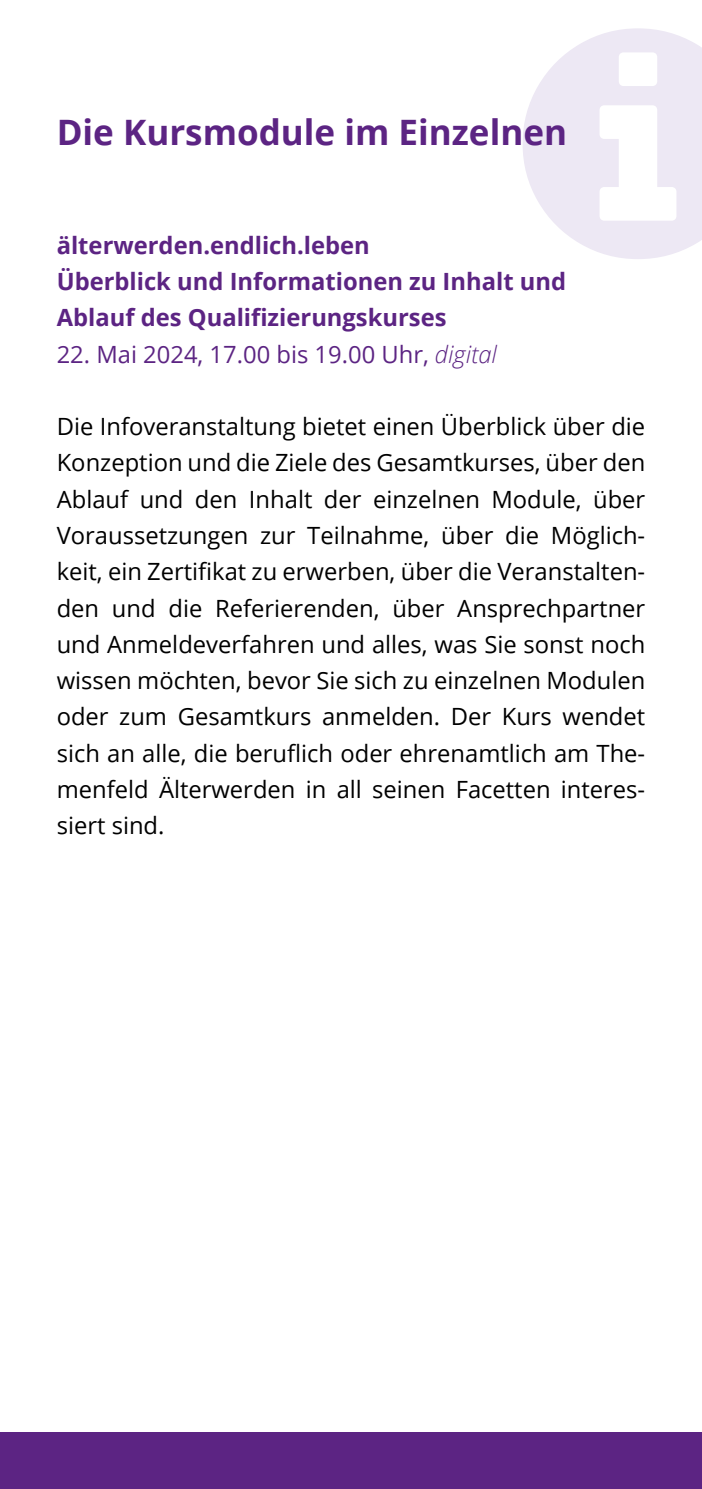
<style>
.page{position:relative;width:702px;height:1489px;background:#fff}
.page>*{position:absolute;margin:0;border:0;box-sizing:border-box;transform-origin:0 0}
.t1{font:700 35px "Open Sans";color:#5c2483}
.t2{font:23.75px/36.2px "Open Sans";color:#000;text-align:justify}
.t3{font:700 23.75px/36.2px "Open Sans";color:#5c2483}
.t4{font:23.75px "Open Sans";color:#5c2483}
.s1{font-weight:300;font-style:italic}
</style>
<div class="page">
<svg style="left:523px;top:28px;width:179px;height:231px"></svg>
<div style="left:0;top:1431px;width:702px;height:57px;background:#5c2483"></div>
<h1 class="t1" style="left:57px;top:108px;width:512px">Die Kursmodule im Einzelnen</h1>
<p class="t3" style="left:57px;top:226px;width:511px">älterwerden.endlich.leben<br>Überblick und Informationen zu Inhalt und<br>Ablauf des Qualifizierungskurses</p>
<p class="t4" style="left:57px;top:338px;width:442px">22. Mai 2024, 17.00 bis 19.00 Uhr, <span class="s1">digital</span></p>
<p class="t2" style="left:57px;top:408px;width:590px">Die Infoveranstaltung bietet einen Überblick über die Konzeption und die Ziele des Gesamtkurses, über den Ablauf und den Inhalt der einzelnen Module, über Voraussetzungen zur Teilnahme, über die Möglich&shy;keit, ein Zertifikat zu erwerben, über die Veranstalten&shy;den und die Referierenden, über Ansprechpartner und Anmeldeverfahren und alles, was Sie sonst noch wissen möchten, bevor Sie sich zu einzelnen Modulen oder zum Gesamtkurs anmelden. Der Kurs wendet sich an alle, die beruflich oder ehrenamtlich am The&shy;menfeld Älterwerden in all seinen Facetten interes&shy;siert sind.</p>
</div>
